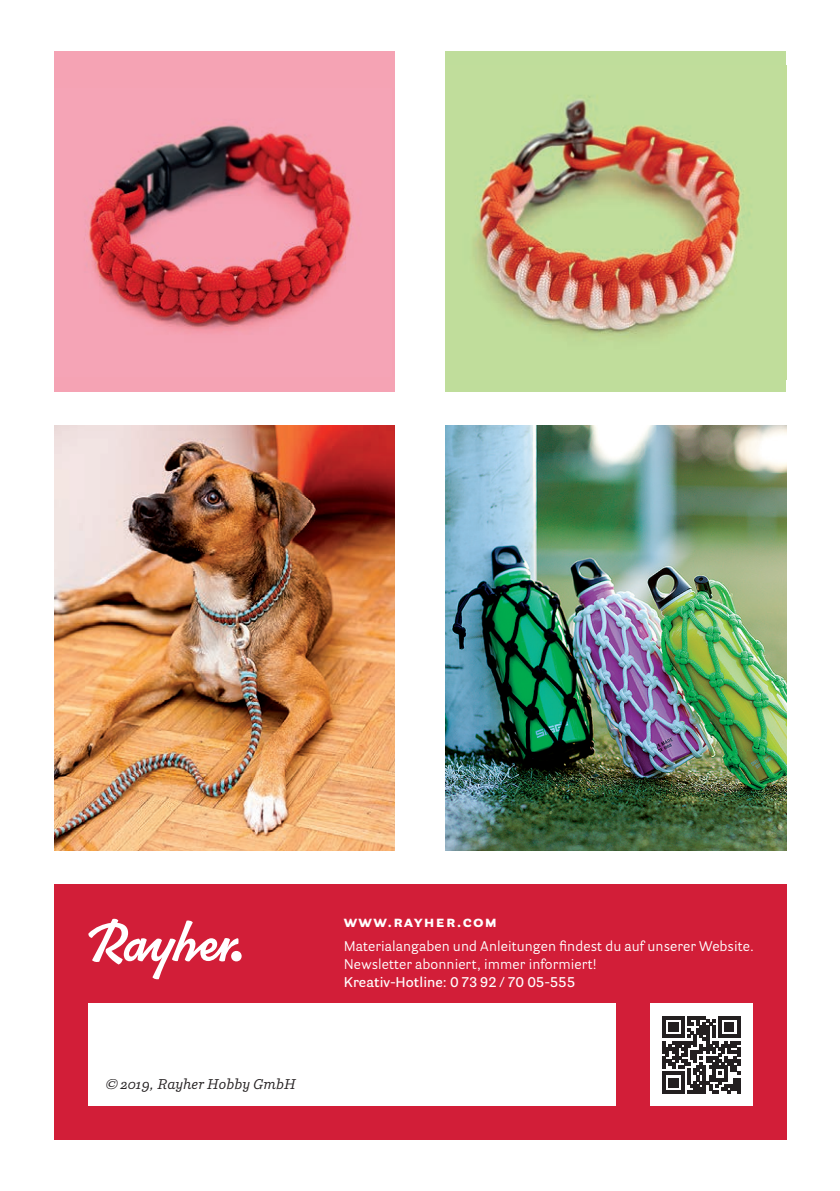
<style>
.page{position:relative;width:840px;height:1191px;background:#fff}
.page>*{position:absolute;margin:0;border:0;box-sizing:border-box;transform-origin:0 0}
.t1{font:700 16px "Parry Grotesque Pro";letter-spacing:.08em;color:#fff}
.t2{font:14px/18px "Parry Grotesque Pro";letter-spacing:.005em;color:#fff}
.t3{font:600 14px "Parry Grotesque Pro";letter-spacing:.01em;color:#fff}
.t4{font:italic 14px "Parry Pro";letter-spacing:.01em;color:#231f20}
</style>
<div class="page">
<div style="left:54px;top:884px;width:732px;height:256px;background:#d21e38"></div>
<div style="left:88px;top:1003px;width:528px;height:103px;background:#fff"></div>
<img style="left:445px;top:425px;width:341px;height:425px">
<img style="left:54px;top:425px;width:340px;height:425px">
<div style="left:54px;top:51px;width:340px;height:340px;background:#f5a3b4"></div>
<div style="left:445px;top:51px;width:340px;height:340px;background:#bfdd9b"></div>
<img style="left:88px;top:124px;width:264px;height:208px">
<img style="left:470px;top:94px;width:283px;height:251px">
<svg style="left:88px;top:918px;width:150px;height:61px"></svg>
<div style="left:231px;top:951px;width:10px;height:10px;background:#fff;border-radius:50%"></div>
<div style="left:650px;top:1003px;width:102px;height:103px;background:#fff"></div>
<svg style="left:662px;top:1016px;width:77px;height:77px"></svg>
<p class="t4" style="left:105px;top:1074px;width:192px">© 2019, Rayher Hobby GmbH</p>
<p class="t1" style="left:343px;top:910px;width:155px">www.rayher.com</p>
<p class="t2" style="left:343px;top:936px;width:411px">Materialangaben und Anleitungen findest du auf unserer Website.<br>Newsletter abonniert, immer informiert!</p>
<p class="t3" style="left:344px;top:972px;width:232px">Kreativ-Hotline: 0 73 92 / 70 05-555</p>
</div>
